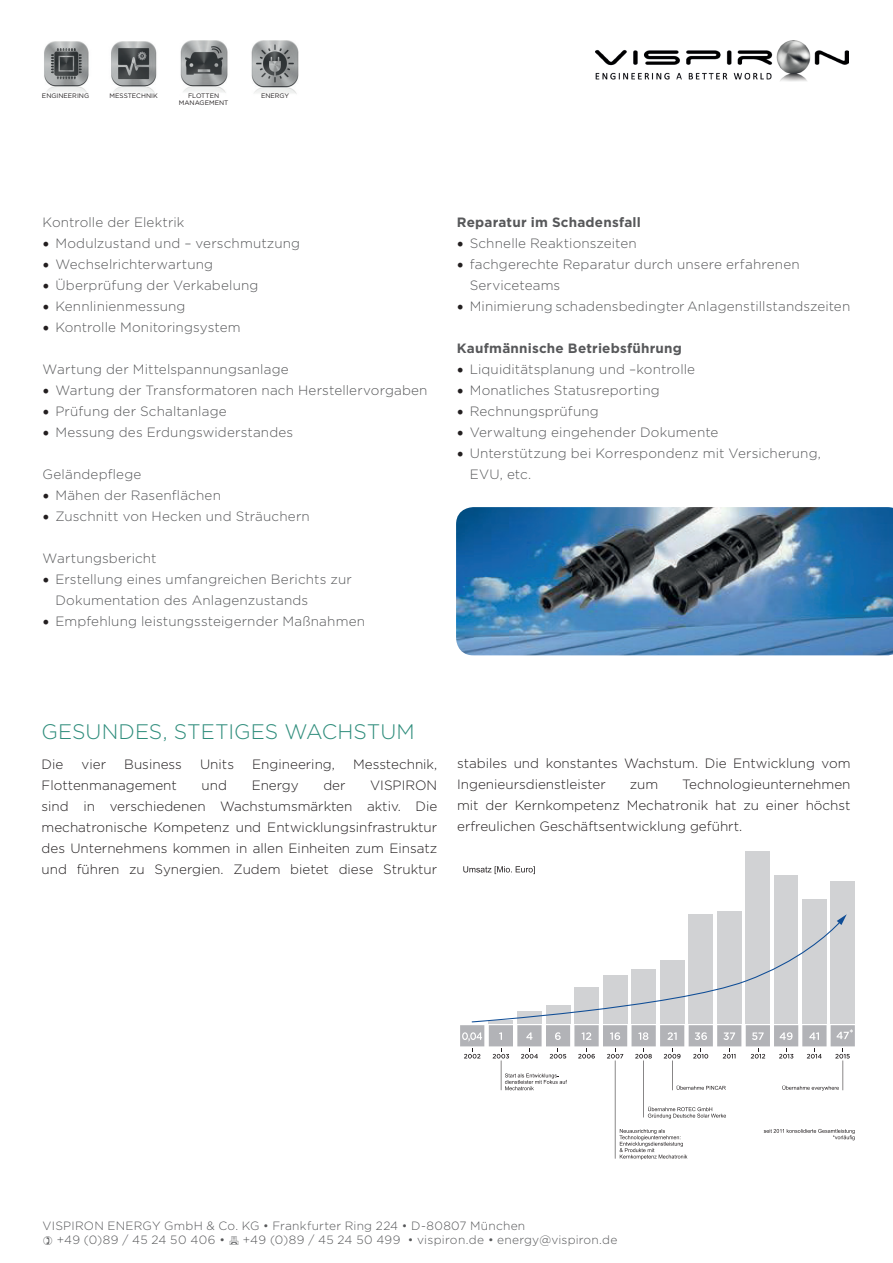
<style>
.page{position:relative;width:893px;height:1263px;background:#fff}
.page>*{position:absolute;margin:0;border:0;box-sizing:border-box;transform-origin:0 0}
.t1{font:300 21px "Gotham";color:#2f8d7c}
.t2{font:300 13.5px/21px "Gotham";letter-spacing:.01em;color:#57585a}
.t3{font:300 13.5px/21px "Gotham";color:#231f20;text-align:justify}
.t4{font:700 13.5px "Gotham";letter-spacing:.015em;color:#57585a}
.t5{font:300 12px/14.4px "Gotham";letter-spacing:.02em;color:#57585a}
.t6{font:6.45px/7.8px "Gotham";color:#231f20;text-align:center}
.s1{font-family:"Minion Pro";font-weight:400;font-size:18px;color:#231f20}
</style>
<div class="page">
<img style="left:595px;top:40px;width:254px;height:42px">
<img style="left:456px;top:507px;width:437px;height:148px">
<div style="left:717px;top:911px;width:24px;height:112px;background:#d1d2d4"></div>
<div style="left:746px;top:851px;width:24px;height:172px;background:#d1d2d4"></div>
<div style="left:774px;top:875px;width:24px;height:148px;background:#d1d2d4"></div>
<div style="left:802px;top:899px;width:24px;height:124px;background:#d1d2d4"></div>
<div style="left:831px;top:881px;width:24px;height:142px;background:#d1d2d4"></div>
<svg style="left:463px;top:866px;width:72px;height:8px"></svg>
<svg style="left:460px;top:914px;width:395px;height:245px"></svg>
<img style="left:44px;top:42px;width:45px;height:51px">
<img style="left:180px;top:41px;width:48px;height:52px">
<img style="left:251px;top:41px;width:48px;height:53px">
<img style="left:111px;top:42px;width:46px;height:51px">
<p class="t6" style="left:42px;top:91px;width:49px">ENGINEERING</p>
<p class="t6" style="left:179px;top:91px;width:51px">FLOTTEN<br>MANAGEMENT</p>
<p class="t6" style="left:110px;top:91px;width:50px">MESSTECHNIK</p>
<p class="t6" style="left:261px;top:91px;width:30px">ENERGY</p>
<p class="t2" style="left:43px;top:211px;width:143px">Kontrolle der Elektrik</p>
<p class="t2" style="left:43px;top:232px;width:259px"><span class="s1">•</span> Modulzustand und – verschmutzung</p>
<p class="t2" style="left:43px;top:253px;width:172px"><span class="s1">•</span> Wechselrichterwartung</p>
<p class="t2" style="left:43px;top:274px;width:217px"><span class="s1">•</span> Überprüfung der Verkabelung</p>
<p class="t2" style="left:43px;top:295px;width:144px"><span class="s1">•</span> Kennlinienmessung</p>
<p class="t2" style="left:43px;top:316px;width:200px"><span class="s1">•</span> Kontrolle Monitoringsystem</p>
<p class="t2" style="left:43px;top:358px;width:248px">Wartung der Mittelspannungsanlage</p>
<p class="t2" style="left:43px;top:379px;width:386px"><span class="s1">•</span> Wartung der Transformatoren nach Herstellervorgaben</p>
<p class="t2" style="left:43px;top:400px;width:186px"><span class="s1">•</span> Prüfung der Schaltanlage</p>
<p class="t2" style="left:43px;top:421px;width:252px"><span class="s1">•</span> Messung des Erdungswiderstandes</p>
<p class="t2" style="left:43px;top:463px;width:100px">Geländepflege</p>
<p class="t2" style="left:43px;top:484px;width:180px"><span class="s1">•</span> Mähen der Rasenflächen</p>
<p class="t2" style="left:43px;top:505px;width:269px"><span class="s1">•</span> Zuschnitt von Hecken und Sträuchern</p>
<p class="t2" style="left:43px;top:547px;width:115px">Wartungsbericht</p>
<p class="t2" style="left:55px;top:568px;width:298px;text-indent:-13px"><span class="s1">•</span> Erstellung eines umfangreichen Berichts zur<br>Dokumentation des Anlagenzustands</p>
<p class="t2" style="left:43px;top:610px;width:324px"><span class="s1">•</span> Empfehlung leistungssteigernder Maßnahmen</p>
<p class="t4" style="left:457px;top:213px;width:185px">Reparatur im Schadensfall</p>
<p class="t2" style="left:457px;top:232px;width:181px"><span class="s1">•</span> Schnelle Reaktionszeiten</p>
<p class="t2" style="left:470px;top:253px;width:332px;text-indent:-13px"><span class="s1">•</span> fachgerechte Reparatur durch unsere erfahrenen<br>Serviceteams</p>
<p class="t2" style="left:457px;top:295px;width:395px"><span class="s1">•</span> Minimierung schadensbedingter Anlagenstillstandszeiten</p>
<p class="t4" style="left:457px;top:339px;width:227px">Kaufmännische Betriebsführung</p>
<p class="t2" style="left:457px;top:358px;width:240px"><span class="s1">•</span> Liquiditätsplanung und –kontrolle</p>
<p class="t2" style="left:457px;top:379px;width:204px"><span class="s1">•</span> Monatliches Statusreporting</p>
<p class="t2" style="left:457px;top:400px;width:143px"><span class="s1">•</span> Rechnungsprüfung</p>
<p class="t2" style="left:457px;top:421px;width:263px"><span class="s1">•</span> Verwaltung eingehender Dokumente</p>
<p class="t2" style="left:470px;top:442px;width:353px;text-indent:-13px"><span class="s1">•</span> Unterstützung bei Korrespondenz mit Versicherung,<br>EVU, etc.</p>
<h1 class="t1" style="left:42px;top:718px;width:375px">GESUNDES, STETIGES WACHSTUM</h1>
<p class="t3" style="left:42px;top:753px;width:23px">Die</p>
<p class="t3" style="left:82px;top:753px;width:26px">vier</p>
<p class="t3" style="left:124px;top:753px;width:59px">Business</p>
<p class="t3" style="left:200px;top:753px;width:36px">Units</p>
<p class="t3" style="left:252px;top:753px;width:84px">Engineering,</p>
<p class="t3" style="left:353px;top:753px;width:86px">Messtechnik,</p>
<p class="t3" style="left:42px;top:774px;width:137px">Flottenmanagement</p>
<p class="t3" style="left:202px;top:774px;width:27px">und</p>
<p class="t3" style="left:252px;top:774px;width:49px">Energy</p>
<p class="t3" style="left:323px;top:774px;width:24px">der</p>
<p class="t3" style="left:42px;top:774px;width:397px;text-indent:329px">VISPIRON sind in verschiedenen Wachstumsmärkten aktiv. Die mechatronische Kompetenz und Entwicklungsinfrastruktur des Unternehmens kommen in allen Einheiten zum Einsatz und führen zu Synergien. Zudem bietet diese Struktur</p>
<p class="t3" style="left:457px;top:753px;width:395px">stabiles und konstantes Wachstum. Die Entwicklung vom<br>Ingenieursdienstleister</p>
<p class="t3" style="left:457px;top:774px;width:395px;text-indent:225px">Technologieunternehmen mit der Kernkompetenz Mechatronik hat zu einer höchst erfreulichen Geschäftsentwicklung geführt.</p>
<p class="t3" style="left:630px;top:774px;width:30px">zum</p>
<p class="t5" style="left:57px;top:1218px;width:470px;text-indent:-14px">VISPIRON ENERGY GmbH &amp; Co. KG • Frankfurter Ring 224 • D-80807 München +49 (0)89 / 45 24 50 406 •</p>
<p class="t5" style="left:243px;top:1232px;width:376px">+49 (0)89 / 45 24 50 499 • vispiron.de • energy@vispiron.de</p>
</div>
